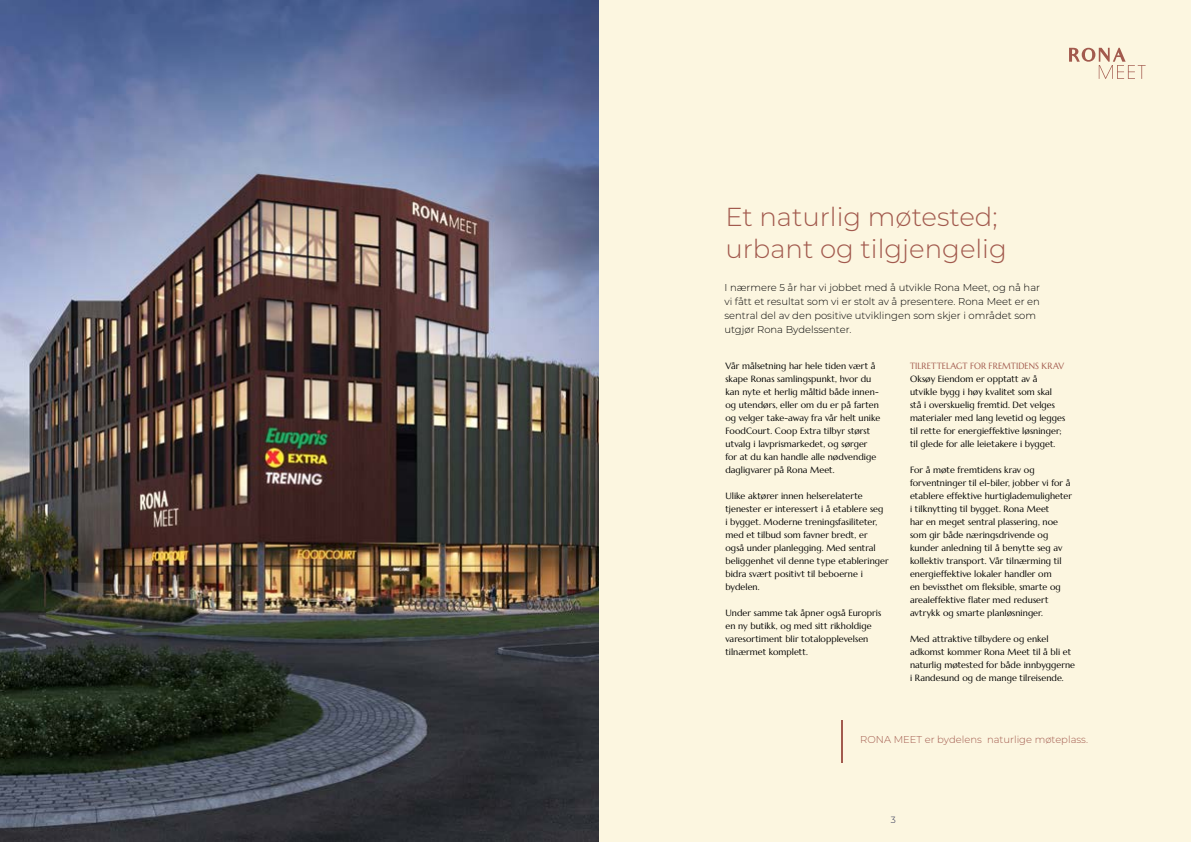
<style>
.page{position:relative;width:1191px;height:842px;background:#fff}
.page>*{position:absolute;margin:0;border:0;box-sizing:border-box;transform-origin:0 0}
.t1{font:300 26px/31.2px "Montserrat";color:#a25a4e}
.t2{font:300 10px/14px "Montserrat";color:#000}
.t3{font:300 10px "Montserrat";color:#a25a4e}
.t4{font:9px/13px "Marcellus";letter-spacing:.005em;color:#000}
.t5{font:9px "Marcellus";letter-spacing:.01em;color:#a25a4e;scale:.95 1}
.t6{font:300 9px "Montserrat";color:#1f2348}
</style>
<div class="page">
<div style="left:595px;top:0;width:596px;height:842px;background:#fcf6e0"></div>
<img style="left:0;top:0;width:598px;height:842px">
<hr style="left:841px;top:720px;width:1px;height:43px;background:#a25a4e">
<svg style="left:1069px;top:48px;width:76px;height:31px"></svg>
<h1 class="t1" style="left:725px;top:201px;width:283px">Et naturlig møtested; urbant og tilgjengelig</h1>
<p class="t2" style="left:724px;top:280px;width:317px">I nærmere 5 år har vi jobbet med å utvikle Rona Meet, og nå har vi fått et resultat som vi er stolt av å presentere. Rona Meet er en sentral del av den positive utviklingen som skjer i området som utgjør Rona Bydelssenter.</p>
<p class="t4" style="left:725px;top:359px;width:156px">Vår målsetning har hele tiden vært å skape Ronas samlingspunkt, hvor du kan nyte et herlig måltid både innen&shy;og utendørs, eller om du er på farten og velger take-away fra vår helt unike FoodCourt. Coop Extra tilbyr størst utvalg i lavprismarkedet, og sørger for at du kan handle alle nødvendige dagligvarer på Rona Meet.</p>
<p class="t4" style="left:725px;top:489px;width:165px">Ulike aktører innen helserelaterte tjenester er interessert i å etablere seg<br>i bygget. Moderne treningsfasiliteter, med et tilbud som favner bredt, er<br>også under planlegging. Med sentral beliggenhet vil denne type etableringer bidra svært positivt til beboerne i bydelen.</p>
<p class="t4" style="left:725px;top:606px;width:157px">Under samme tak åpner også Europris en ny butikk, og med sitt rikholdige varesortiment blir totalopplevelsen tilnærmet komplett.</p>
<p class="t5" style="left:910px;top:360px;width:164px">TILRETTELAGT FOR FREMTIDENS KRAV</p>
<p class="t4" style="left:910px;top:372px;width:157px">Oksøy Eiendom er opptatt av å utvikle bygg i høy kvalitet som skal stå i overskuelig fremtid. Det velges materialer med lang levetid og legges til rette for energieffektive løsninger; til glede for alle leietakere i bygget.</p>
<p class="t4" style="left:910px;top:463px;width:163px">For å møte fremtidens krav og forventninger til el-biler, jobber vi for å etablere effektive hurtiglademuligheter i tilknytting til bygget. Rona Meet<br>har en meget sentral plassering, noe som gir både næringsdrivende og kunder anledning til å benytte seg av kollektiv transport. Vår tilnærming til energieffektive lokaler handler om<br>en bevissthet om fleksible, smarte og arealeffektive flater med redusert avtrykk og smarte planløsninger.</p>
<p class="t4" style="left:910px;top:632px;width:167px">Med attraktive tilbydere og enkel adkomst kommer Rona Meet til å bli et naturlig møtested for både innbyggerne i Randesund og de mange tilreisende.</p>
<p class="t3" style="left:860px;top:733px;width:229px">RONA MEET er bydelens naturlige møteplass.</p>
<p class="t6" style="left:890px;top:814px;width:7px">3</p>
</div>
